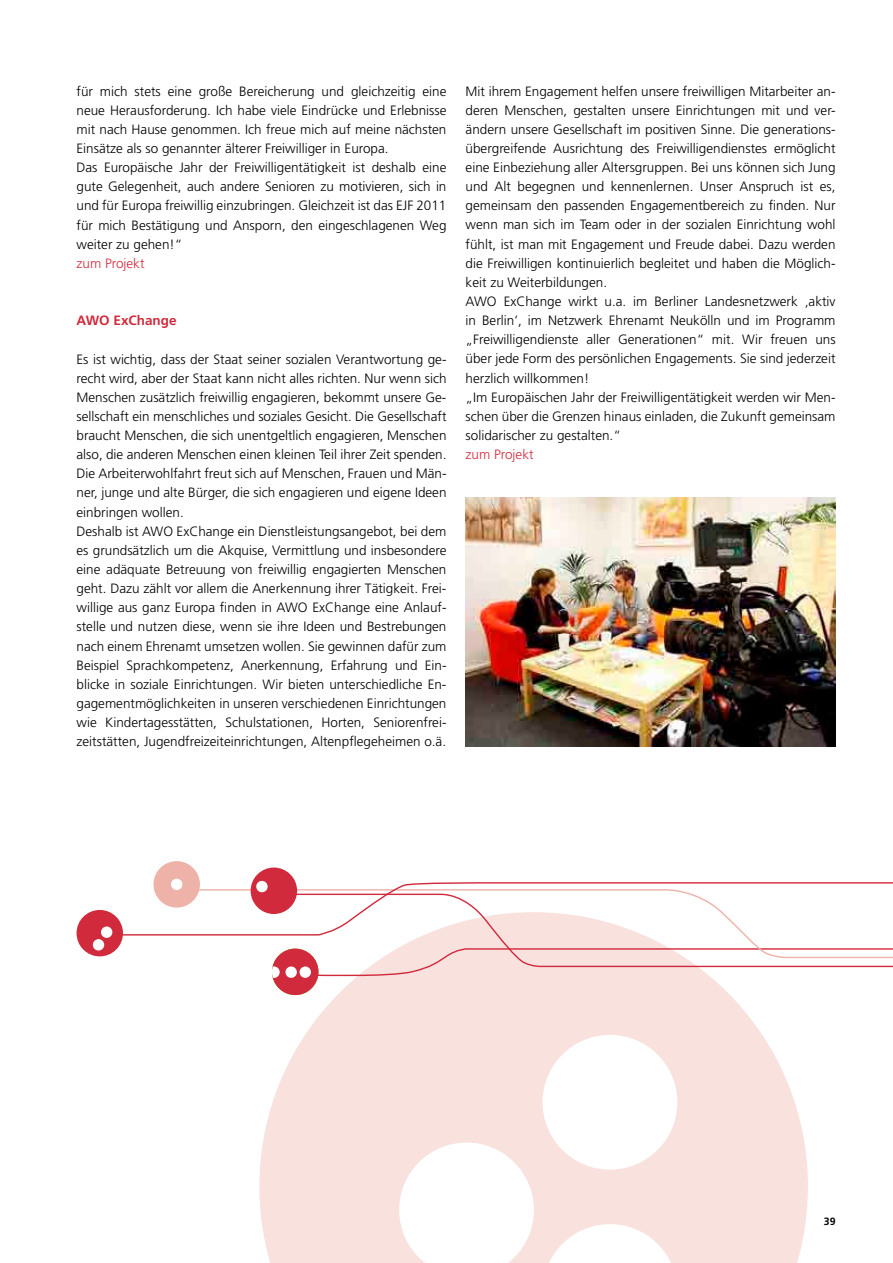
<style>
.page{position:relative;width:893px;height:1263px;background:#fff}
.page>*{position:absolute;margin:0;border:0;box-sizing:border-box;transform-origin:0 0}
.t1{font:300 13.5px/19.2px "Frutiger";color:#000}
.t2{font:300 13.5px "Frutiger";color:#d12a3c}
.t3{font:700 13.5px "Frutiger";color:#d12a3c}
.t4{font:700 10.5px "Frutiger";color:#000}
</style>
<div class="page">
<svg style="left:259px;top:960px;width:549px;height:303px;background:#f9e5e1"></svg>
<div style="left:543px;top:1035px;width:134px;height:134px;background:#fff;border-radius:50%"></div>
<svg style="left:543px;top:1224px;width:134px;height:39px"></svg>
<svg style="left:399px;top:1142px;width:135px;height:121px"></svg>
<img style="left:466px;top:497px;width:370px;height:249px">
<svg style="left:318px;top:969px;width:490px;height:8px"></svg>
<svg style="left:105px;top:881px;width:788px;height:55px"></svg>
<svg style="left:280px;top:893px;width:613px;height:76px"></svg>
<div style="left:251px;top:867px;width:46px;height:47px;background:#d12a3c;border-radius:50%"></div>
<div style="left:256px;top:881px;width:12px;height:11px;background:#fff;border-radius:50%"></div>
<div style="left:77px;top:910px;width:46px;height:46px;background:#d12a3c;border-radius:50%"></div>
<div style="left:93px;top:939px;width:11px;height:11px;background:#fff;border-radius:50%"></div>
<div style="left:101px;top:926px;width:11px;height:12px;background:#fff;border-radius:50%"></div>
<div style="left:272px;top:949px;width:46px;height:46px;background:#d12a3c;border-radius:50%"></div>
<div style="left:300px;top:966px;width:11px;height:12px;background:#fff;border-radius:50%"></div>
<div style="left:285px;top:966px;width:12px;height:12px;background:#fff;border-radius:50%"></div>
<svg style="left:272px;top:966px;width:8px;height:12px"></svg>
<div style="left:153px;top:861px;width:47px;height:46px;background:#eeb2a9;border-radius:50%"></div>
<div style="left:171px;top:879px;width:11px;height:11px;background:#fff;border-radius:50%"></div>
<p class="t1" style="left:77px;top:81px;width:371px">für mich stets eine große Bereicherung und gleichzeitig eine neue Herausforderung. Ich habe viele Eindrücke und Erlebnisse mit nach Hause genommen. Ich freue mich auf meine nächsten Einsätze als so genannter älterer Freiwilliger in Europa.<br>Das Europäische Jahr der Freiwilligentätigkeit ist deshalb eine gute Gelegenheit, auch andere Senioren zu motivieren, sich in und für Europa freiwillig einzubringen. Gleichzeit ist das EJF 2011 für mich Bestätigung und Ansporn, den eingeschlagenen Weg weiter zu gehen!“</p>
<p class="t2" style="left:77px;top:256px;width:69px">zum Projekt</p>
<p class="t3" style="left:77px;top:313px;width:102px">AWO ExChange</p>
<p class="t1" style="left:77px;top:349px;width:371px">Es ist wichtig, dass der Staat seiner sozialen Verantwortung ge&shy;recht wird, aber der Staat kann nicht alles richten. Nur wenn sich Menschen zusätzlich freiwillig engagieren, bekommt unsere Ge&shy;sellschaft ein menschliches und soziales Gesicht. Die Gesellschaft braucht Menschen, die sich unentgeltlich engagieren, Menschen also, die anderen Menschen einen kleinen Teil ihrer Zeit spenden.<br>Die Arbeiterwohlfahrt freut sich auf Menschen, Frauen und Män&shy;ner, junge und alte Bürger, die sich engagieren und eigene Ideen einbringen wollen.<br>Deshalb ist AWO ExChange ein Dienstleistungsangebot, bei dem es grundsätzlich um die Akquise, Vermittlung und insbesondere eine adäquate Betreuung von freiwillig engagierten Menschen geht. Dazu zählt vor allem die Anerkennung ihrer Tätigkeit. Frei&shy;willige aus ganz Europa finden in AWO ExChange eine Anlauf&shy;stelle und nutzen diese, wenn sie ihre Ideen und Bestrebungen nach einem Ehrenamt umsetzen wollen. Sie gewinnen dafür zum Beispiel Sprachkompetenz, Anerkennung, Erfahrung und Ein&shy;blicke in soziale Einrichtungen. Wir bieten unterschiedliche En&shy;gagementmöglichkeiten in unseren verschiedenen Einrichtungen wie Kindertagesstätten, Schulstationen, Horten, Seniorenfrei&shy;zeitstätten, Jugendfreizeiteinrichtungen, Altenpflegeheimen o.ä.</p>
<p class="t1" style="left:466px;top:81px;width:371px">Mit ihrem Engagement helfen unsere freiwilligen Mitarbeiter an&shy;deren Menschen, gestalten unsere Einrichtungen mit und ver&shy;ändern unsere Gesellschaft im positiven Sinne. Die generations&shy;übergreifende Ausrichtung des Freiwilligendienstes ermöglicht eine Einbeziehung aller Altersgruppen. Bei uns können sich Jung und Alt begegnen und kennenlernen. Unser Anspruch ist es, gemeinsam den passenden Engagementbereich zu finden. Nur wenn man sich im Team oder in der sozialen Einrichtung wohl fühlt, ist man mit Engagement und Freude dabei. Dazu werden die Freiwilligen kontinuierlich begleitet und haben die Möglich&shy;keit zu Weiterbildungen.<br>AWO ExChange wirkt u.a. im Berliner Landesnetzwerk ‚aktiv in Berlin’, im Netzwerk Ehrenamt Neukölln und im Programm „Freiwilligendienste aller Generationen“ mit. Wir freuen uns über jede Form des persönlichen Engagements. Sie sind jederzeit herzlich willkommen!<br>„Im Europäischen Jahr der Freiwilligentätigkeit werden wir Men&shy;schen über die Grenzen hinaus einladen, die Zukunft gemeinsam solidarischer zu gestalten.“</p>
<p class="t2" style="left:466px;top:447px;width:69px">zum Projekt</p>
<p class="t4" style="left:824px;top:1215px;width:13px">39</p>
</div>
